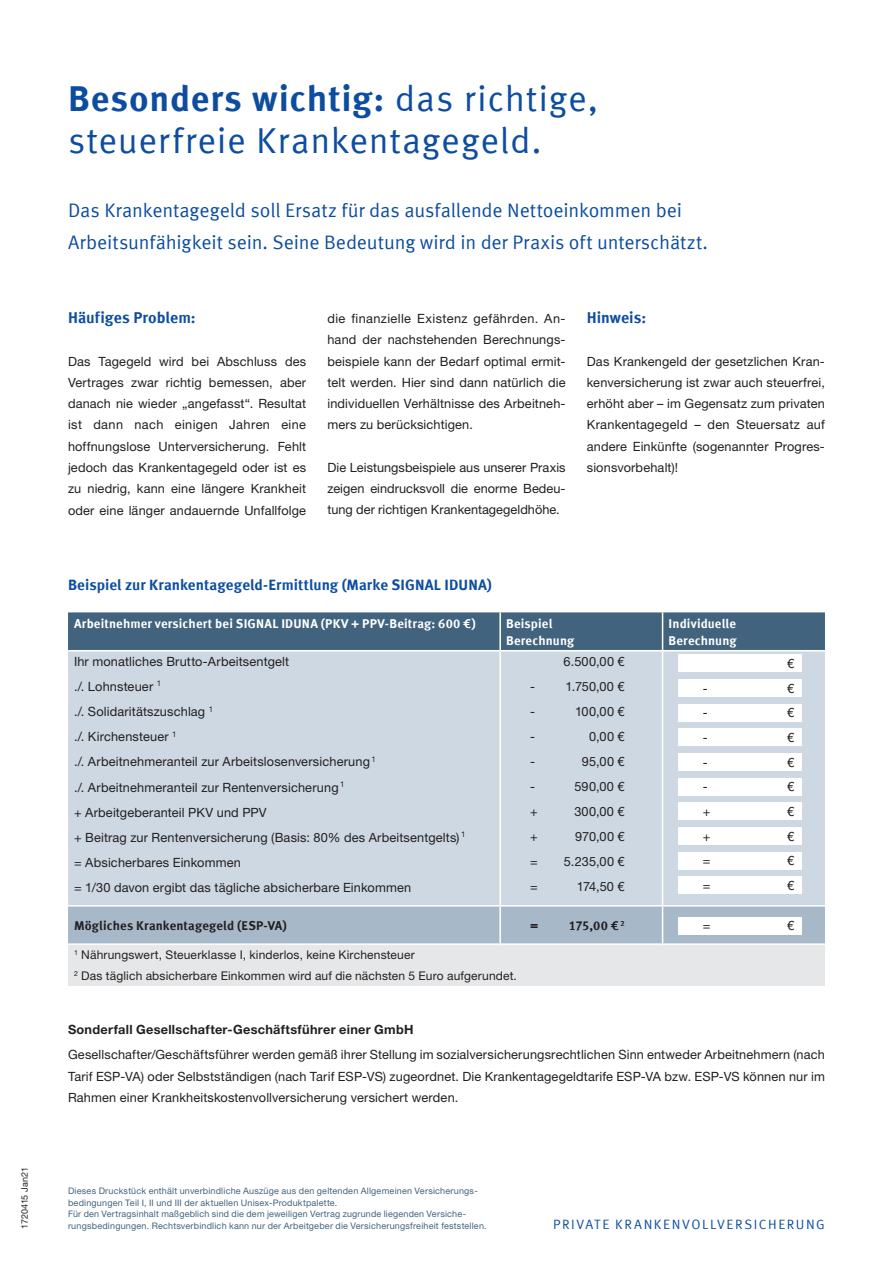
<style>
.page{position:relative;width:893px;height:1263px;background:#fff}
.page>*{position:absolute;margin:0;border:0;box-sizing:border-box;transform-origin:0 0}
.t1{font:700 36px "Meta Offc Pro";letter-spacing:.02em;color:#0d4da1}
.t2{font:36px "Meta Offc Pro Norm";letter-spacing:.02em;color:#0d4da1}
.t3{font:19.5px/32px "Meta Offc Pro Norm";letter-spacing:-.01em;color:#0d4da1}
.t4{font:700 15.75px "Meta Offc Pro";color:#0d4da1}
.t5{font:700 15px "Meta Offc Pro";letter-spacing:.005em;color:#0d4da1}
.t6{font:13.5px "Meta Offc Pro Norm";letter-spacing:.115em;color:#0d4da1}
.t7{font:12.75px/21.3px "Helvetica Neue LTW1 G";letter-spacing:.01em;color:#231f20;text-align:justify}
.t8{font:700 12.75px/16.5px "Meta Offc Pro";letter-spacing:.015em;color:#fff}
.t9{font:700 12.75px "Helvetica Neue LTW1 G";letter-spacing:.02em;color:#231f20}
.t10{font:700 12.75px "Meta Offc Pro";letter-spacing:.015em;color:#231f20}
.t11{font:12px/20.9px "Helvetica Neue LTW1 G";letter-spacing:.015em;color:#231f20}
.t12{font:9px/11.7px "Helvetica Neue LTW1 G";letter-spacing:.025em;color:#42637e}
.t13{font:9px "Helvetica Neue LTW1 G";letter-spacing:.005em;color:#231f20}
.s1{font-family:"Meta Offc Pro Norm";font-weight:400}
</style>
<div class="page">
<div style="left:68px;top:612px;width:757px;height:38px;background:#42637e"></div>
<div style="left:68px;top:651px;width:757px;height:254px;background:#ced8e2"></div>
<div style="left:68px;top:906px;width:757px;height:37px;background:#a7b8c9"></div>
<div style="left:68px;top:944px;width:757px;height:41px;background:#e6e7e9"></div>
<hr style="left:499px;top:612px;width:2px;height:38px;background:#fff">
<hr style="left:662px;top:612px;width:1px;height:38px;background:#fff">
<hr style="left:499px;top:651px;width:2px;height:254px;background:#fff">
<hr style="left:662px;top:651px;width:1px;height:254px;background:#fff">
<hr style="left:499px;top:906px;width:2px;height:37px;background:#fff">
<hr style="left:662px;top:906px;width:1px;height:37px;background:#fff">
<hr style="left:68px;top:943px;width:432px;height:2px;background:#fff">
<hr style="left:500px;top:943px;width:163px;height:2px;background:#fff">
<hr style="left:663px;top:943px;width:162px;height:2px;background:#fff">
<div style="left:679px;top:655px;width:123px;height:17px;background:#fff"></div>
<div style="left:679px;top:679px;width:123px;height:17px;background:#fff"></div>
<div style="left:679px;top:704px;width:123px;height:17px;background:#fff"></div>
<div style="left:679px;top:729px;width:123px;height:17px;background:#fff"></div>
<div style="left:679px;top:753px;width:123px;height:17px;background:#fff"></div>
<div style="left:679px;top:778px;width:123px;height:17px;background:#fff"></div>
<div style="left:679px;top:803px;width:123px;height:17px;background:#fff"></div>
<div style="left:679px;top:827px;width:123px;height:17px;background:#fff"></div>
<div style="left:679px;top:852px;width:123px;height:17px;background:#fff"></div>
<div style="left:679px;top:877px;width:123px;height:17px;background:#fff"></div>
<div style="left:679px;top:917px;width:123px;height:17px;background:#fff"></div>
<p class="t13" style="left:19px;top:1229px;width:63px;rotate:-90deg">1720415 Jan21</p>
<h1 class="t1" style="left:68px;top:70px;width:532px">Besonders wichtig: <span class="s1">das richtige,</span></h1>
<h1 class="t2" style="left:68px;top:113px;width:475px">steuerfreie Krankentagegeld.</h1>
<h2 class="t3" style="left:68px;top:193px;width:642px">Das Krankentagegeld soll Ersatz für das ausfallende Nettoeinkommen bei<br>Arbeitsunfähigkeit sein. Seine Bedeutung wird in der Praxis oft unterschätzt.</h2>
<p class="t4" style="left:68px;top:305px;width:129px">Häufiges Problem:</p>
<p class="t7" style="left:68px;top:350px;width:240px">Das Tagegeld wird bei Abschluss des Vertrages zwar richtig bemessen, aber danach nie wieder „angefasst“. Resultat ist dann nach einigen Jahren eine hoffnungslose Unterversicherung. Fehlt jedoch das Krankentagegeld oder ist es zu niedrig, kann eine längere Krankheit oder eine länger andauernde Unfallfolge</p>
<p class="t7" style="left:327px;top:308px;width:240px">die finanzielle Existenz gefährden. An&shy;hand der nachstehenden Berechnungs&shy;beispiele kann der Bedarf optimal ermit&shy;telt werden. Hier sind dann natürlich die individuellen Verhältnisse des Arbeitneh&shy;mers zu berücksichtigen.</p>
<p class="t7" style="left:327px;top:457px;width:240px">Die Leistungsbeispiele aus unserer Praxis zeigen eindrucksvoll die enorme Bedeu&shy;tung der richtigen Krankentagegeldhöhe.</p>
<p class="t4" style="left:587px;top:305px;width:61px">Hinweis:</p>
<p class="t7" style="left:587px;top:350px;width:240px">Das Krankengeld der gesetzlichen Kran&shy;kenversicherung ist zwar auch steuerfrei, erhöht aber – im Gegensatz zum privaten Krankentagegeld – den Steuersatz auf andere Einkünfte (sogenannter Progres&shy;sionsvorbehalt)!</p>
<p class="t5" style="left:68px;top:573px;width:426px">Beispiel zur Krankentagegeld-Ermittlung (Marke SIGNAL IDUNA)</p>
<p class="t8" style="left:74px;top:615px;width:403px">Arbeitnehmer versichert bei SIGNAL IDUNA (PKV + PPV-Beitrag: 600 €)</p>
<p class="t8" style="left:506px;top:615px;width:70px">Beispiel<br>Berechnung</p>
<p class="t8" style="left:669px;top:615px;width:70px">Individuelle<br>Berechnung</p>
<p class="t7" style="left:74px;top:649px;width:393px;line-height:25px;text-align:left">Ihr monatliches Brutto-Arbeitsentgelt<br>./. Lohnsteuer <sup>1<br></sup>./. Solidaritätszuschlag <sup>1<br></sup>./. Kirchensteuer <sup>1<br></sup>./. Arbeitnehmeranteil zur Arbeitslosenversicherung <sup>1<br></sup>./. Arbeitnehmeranteil zur Rentenversicherung <sup>1<br></sup>+ Arbeitgeberanteil PKV und PPV<br>+ Beitrag zur Rentenversicherung (Basis: 80% des Arbeitsentgelts) <sup>1 </sup>= Absicherbares Einkommen<br>= 1/30 davon ergibt das tägliche absicherbare Einkommen</p>
<p class="t7" style="left:564px;top:650px;width:63px">6.500,00 €</p>
<p class="t7" style="left:787px;top:653px;width:9px">€</p>
<p class="t7" style="left:530px;top:674px;width:96px;line-height:25px">- 1.750,00 € -</p>
<p class="t7" style="left:703px;top:677px;width:6px">-</p>
<p class="t7" style="left:787px;top:677px;width:9px">€</p>
<p class="t7" style="left:703px;top:702px;width:6px">-</p>
<p class="t7" style="left:787px;top:702px;width:9px">€</p>
<p class="t7" style="left:703px;top:727px;width:6px">-</p>
<p class="t7" style="left:787px;top:727px;width:9px">€</p>
<p class="t7" style="left:703px;top:751px;width:6px">-</p>
<p class="t7" style="left:787px;top:751px;width:9px">€</p>
<p class="t7" style="left:703px;top:776px;width:6px">-</p>
<p class="t7" style="left:787px;top:776px;width:9px">€</p>
<p class="t7" style="left:703px;top:801px;width:9px">+</p>
<p class="t7" style="left:787px;top:801px;width:9px">€</p>
<p class="t7" style="left:703px;top:825px;width:9px">+</p>
<p class="t7" style="left:787px;top:825px;width:9px">€</p>
<p class="t7" style="left:703px;top:850px;width:9px">=</p>
<p class="t7" style="left:787px;top:850px;width:9px">€</p>
<p class="t7" style="left:703px;top:875px;width:9px">=</p>
<p class="t7" style="left:787px;top:875px;width:9px">€</p>
<p class="t7" style="left:703px;top:915px;width:9px">=</p>
<p class="t7" style="left:787px;top:915px;width:9px">€</p>
<p class="t7" style="left:575px;top:700px;width:51px">100,00 €</p>
<p class="t7" style="left:530px;top:725px;width:6px">-</p>
<p class="t7" style="left:589px;top:725px;width:37px">0,00 €</p>
<p class="t7" style="left:530px;top:750px;width:6px">-</p>
<p class="t7" style="left:582px;top:750px;width:44px">95,00 €</p>
<p class="t7" style="left:530px;top:775px;width:6px">-</p>
<p class="t7" style="left:574px;top:775px;width:52px">590,00 €</p>
<p class="t7" style="left:530px;top:800px;width:9px">+</p>
<p class="t7" style="left:574px;top:800px;width:52px">300,00 €</p>
<p class="t7" style="left:530px;top:825px;width:9px">+</p>
<p class="t7" style="left:575px;top:825px;width:51px">970,00 €</p>
<p class="t7" style="left:530px;top:850px;width:9px">=</p>
<p class="t7" style="left:564px;top:850px;width:62px">5.235,00 €</p>
<p class="t7" style="left:530px;top:875px;width:9px">=</p>
<p class="t7" style="left:577px;top:875px;width:49px">174,50 €</p>
<p class="t10" style="left:74px;top:915px;width:214px">Mögliches Krankentagegeld (ESP-VA)</p>
<p class="t10" style="left:530px;top:915px;width:10px">=</p>
<p class="t10" style="left:569px;top:915px;width:57px">175,00 € <sup>2</sup></p>
<p class="t11" style="left:74px;top:944px;width:444px"><sup>1</sup> Nährungswert, Steuerklasse I, kinderlos, keine Kirchensteuer<br><sup>2</sup> Das täglich absicherbare Einkommen wird auf die nächsten 5 Euro aufgerundet.</p>
<p class="t9" style="left:68px;top:1021px;width:347px">Sonderfall Gesellschafter-Geschäftsführer einer GmbH</p>
<p class="t7" style="left:68px;top:1044px;width:758px">Gesellschafter/Geschäftsführer werden gemäß ihrer Stellung im sozialversicherungsrechtlichen Sinn entweder Arbeitnehmern (nach Tarif ESP-VA) oder Selbstständigen (nach Tarif ESP-VS) zugeordnet. Die Krankentagegeldtarife ESP-VA bzw. ESP-VS können nur im Rahmen einer Krankheitskostenvollversicherung versichert werden.</p>
<p class="t12" style="left:68px;top:1185px;width:410px">Dieses Druckstück enthält unverbindliche Auszüge aus den geltenden Allgemeinen Versicherungs&shy;bedingungen Teil I, II und III der aktuellen Unisex-Produktpalette.<br>Für den Vertragsinhalt maßgeblich sind die dem jeweiligen Vertrag zugrunde liegenden Versiche-</p>
<p class="t12" style="left:68px;top:1220px;width:420px">rungsbedingungen. Rechtsverbindlich kann nur der Arbeitgeber die Versicherungsfreiheit feststellen.</p>
<p class="t6" style="left:553px;top:1214px;width:174px">PRIVATE Krankenvollver</p>
<p class="t6" style="left:744px;top:1214px;width:82px">sicherung</p>
</div>
